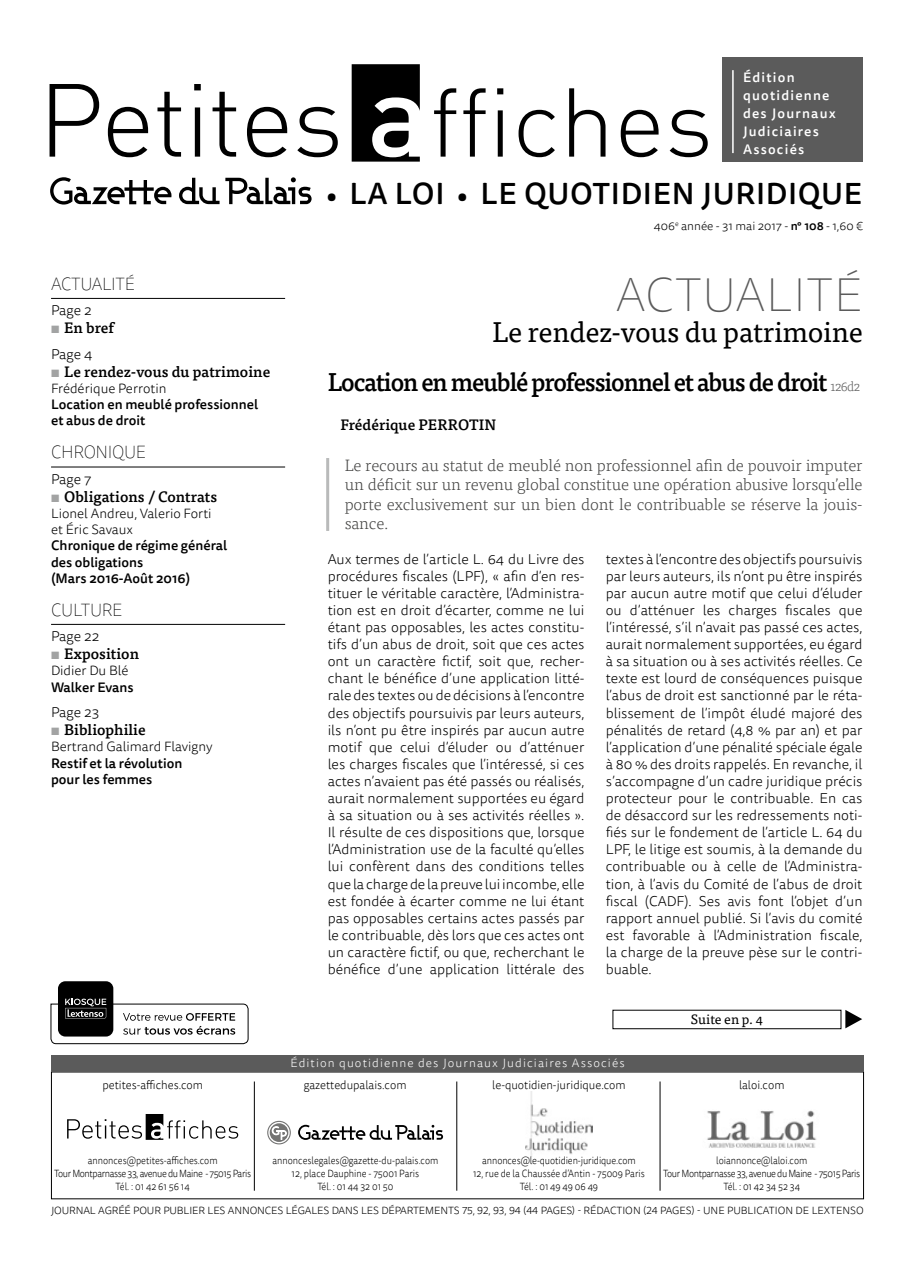
<style>
.page{position:relative;width:915px;height:1263px;background:#fff}
.page>*{position:absolute;margin:0;border:0;box-sizing:border-box;transform-origin:0 0}
.t1{font:100 48px "Tisa Sans OT";letter-spacing:.01em;color:#5b5b5b}
.t2{font:500 30px "Tisa Sans OT";letter-spacing:.02em;color:#000}
.t3{font:28.5px "Tisa OT";letter-spacing:-.01em;color:#000}
.t4{font:500 25.5px "Tisa OT";letter-spacing:-.045em;color:#000;scale:.95 1}
.t5{font:100 18px "Tisa Sans OT";letter-spacing:-.02em;color:#000;scale:.95 1}
.t6{font:300 16.5px/19.5px "Tisa OT";letter-spacing:-.01em;color:#444443;text-align:justify}
.t7{font:500 15px "Tisa OT";color:#000}
.t8{font:300 14.25px/17.1px "Tisa Sans OT";color:#000;text-align:justify}
.t9{font:500 13.5px/16.2px "Tisa Sans OT";color:#000}
.t10{font:300 13.5px/16.2px "Tisa Sans OT";color:#000}
.t11{font:500 13.5px/18px "Tisa Sans OT";letter-spacing:.09em;color:#fff}
.t12{font:13.5px "Tisa OT";color:#000}
.t13{font:300 12px "Tisa Sans OT";color:#000;scale:.95 1}
.t14{font:300 12px "Tisa Sans OT";letter-spacing:.09em;color:#fff}
.t15{font:300 12px "Tisa Sans OT";color:#000}
.t16{font:300 10.5px/12.6px "Tisa Sans OT";letter-spacing:-.04em;color:#000;text-align:center;scale:.88 1}
.t17{font:300 10.5px/12.6px "Tisa Sans OT";letter-spacing:-.01em;color:#000;text-align:center;scale:.88 1}
.t18{font:300 10.5px "Tisa Sans OT";letter-spacing:-.01em;color:#000}
.s1{font-weight:700;color:#a2a3a3}
.s2{font-size:27px}
.s3{font-weight:500}
.s4{font-weight:300;font-size:13.5px;color:#5b5b5b}
</style>
<div class="page">
<div style="left:721px;top:58px;width:140px;height:104px;background:#5b5b5b"></div>
<hr style="left:732px;top:70px;width:1px;height:83px;background:#fff">
<svg style="left:50px;top:84px;width:49px;height:73px"></svg>
<svg style="left:108px;top:107px;width:40px;height:50px"></svg>
<svg style="left:157px;top:92px;width:24px;height:65px"></svg>
<svg style="left:194px;top:84px;width:7px;height:73px"></svg>
<svg style="left:212px;top:92px;width:24px;height:65px"></svg>
<svg style="left:247px;top:107px;width:40px;height:50px"></svg>
<svg style="left:297px;top:107px;width:40px;height:50px"></svg>
<svg style="left:351px;top:64px;width:68px;height:98px"></svg>
<svg style="left:434px;top:88px;width:22px;height:69px"></svg>
<svg style="left:463px;top:88px;width:22px;height:69px"></svg>
<svg style="left:497px;top:88px;width:6px;height:69px"></svg>
<svg style="left:518px;top:110px;width:36px;height:47px"></svg>
<svg style="left:569px;top:88px;width:36px;height:69px"></svg>
<svg style="left:620px;top:110px;width:38px;height:47px"></svg>
<svg style="left:669px;top:110px;width:38px;height:47px"></svg>
<svg style="left:50px;top:177px;width:121px;height:28px"></svg>
<svg style="left:179px;top:178px;width:40px;height:26px"></svg>
<svg style="left:225px;top:177px;width:86px;height:27px"></svg>
<img style="left:525px;top:1091px;width:67px;height:65px">
<svg style="left:67px;top:1114px;width:171px;height:26px"></svg>
<img style="left:707px;top:1110px;width:110px;height:38px">
<hr style="left:659px;top:1081px;width:1px;height:110px;background:#000">
<hr style="left:456px;top:1081px;width:1px;height:110px;background:#000">
<hr style="left:254px;top:1081px;width:1px;height:110px;background:#000">
<svg style="left:269px;top:1123px;width:19px;height:19px"></svg>
<svg style="left:298px;top:1125px;width:145px;height:15px"></svg>
<svg style="left:271px;top:1126px;width:16px;height:14px"></svg>
<div style="left:267px;top:1121px;width:24px;height:23px;border:1px solid #747473;border-radius:50%"></div>
<div style="left:51px;top:1055px;width:812px;height:16px;background:#5b5b5b"></div>
<div style="left:58px;top:981px;width:55px;height:55px;background:#000;border-radius:7px"></div>
<svg style="left:50px;top:999px;width:199px;height:45px"></svg>
<div style="left:612px;top:1010px;width:229px;height:19px;border:1px solid #000"></div>
<svg style="left:845px;top:1010px;width:16px;height:18px"></svg>
<hr style="left:51px;top:298px;width:234px;height:1px;background:#000">
<hr style="left:51px;top:467px;width:234px;height:1px;background:#000">
<hr style="left:51px;top:624px;width:234px;height:1px;background:#000">
<hr style="left:326px;top:458px;width:3px;height:73px;background:#b9baba">
<p class="t5" style="left:51px;top:273px;width:63px">ACTUALITÉ</p>
<p class="t8" style="left:51px;top:303px;width:42px">Page 2</p>
<p class="t7" style="left:51px;top:319px;width:64px"><span class="s1">▪</span> En bref</p>
<p class="t8" style="left:51px;top:346px;width:43px">Page 4</p>
<p class="t7" style="left:51px;top:362px;width:221px"><span class="s1">▪</span> Le rendez-vous du patrimoine</p>
<p class="t10" style="left:51px;top:381px;width:117px">Frédérique Perrotin</p>
<p class="t9" style="left:51px;top:397px;width:209px">Location en meublé professionnel et abus de droit</p>
<p class="t5" style="left:51px;top:441px;width:101px">CHRONIQU E</p>
<p class="t8" style="left:51px;top:471px;width:42px">Page 7</p>
<p class="t7" style="left:51px;top:487px;width:167px"><span class="s1">▪</span> Obligations / Contrats</p>
<p class="t10" style="left:51px;top:506px;width:162px">Lionel Andreu, Valerio Forti et Éric Savaux</p>
<p class="t9" style="left:51px;top:538px;width:177px">Chronique de régime général des obligations<br>(Mars 2016-Août 2016)</p>
<p class="t5" style="left:51px;top:599px;width:12px">CULTU</p>
<p class="t5" style="left:102px;top:599px;width:23px">RE</p>
<p class="t8" style="left:51px;top:628px;width:50px">Page 22</p>
<p class="t7" style="left:51px;top:645px;width:89px"><span class="s1">▪</span> Exposition</p>
<p class="t10" style="left:51px;top:663px;width:79px">Didier Du Blé</p>
<p class="t9" style="left:51px;top:679px;width:84px">Walker Evans</p>
<p class="t8" style="left:51px;top:704px;width:50px">Page 23</p>
<p class="t7" style="left:51px;top:721px;width:96px"><span class="s1">▪</span> Bibliophilie</p>
<p class="t10" style="left:51px;top:739px;width:163px">Bertrand Galimard Flavigny</p>
<p class="t9" style="left:51px;top:755px;width:133px">Restif et la révolution pour les femmes</p>
<p class="t13" style="left:102px;top:1077px;width:107px">petites-affiches.com</p>
<p class="t11" style="left:742px;top:69px;width:94px">Édition quotidienne des Journaux<br>Judiciaires<br>Associés</p>
<h2 class="t2" style="left:326px;top:175px;width:537px"><span class="s2">•</span> LA LOI <span class="s2">•</span> LE QUOTIDIEN JURIDIQUE</h2>
<p class="t15" style="left:653px;top:219px;width:210px">406<sup>e</sup> année - 31 mai 2017 - <span class="s3">n° 108</span> - 1,60 €</p>
<h1 class="t1" style="left:615px;top:267px;width:248px">ACTUALITÉ</h1>
<h3 class="t3" style="left:492px;top:315px;width:371px">Le rendez-vous du patrimoine</h3>
<h3 class="t4" style="left:327px;top:366px;width:561px">Location en meublé professionnel et abus de droit <span class="s4">126d2</span></h3>
<p class="t7" style="left:340px;top:416px;width:157px">Frédérique PERROTIN</p>
<p class="t6" style="left:344px;top:456px;width:519px">Le recours au statut de meublé non professionnel afin de pouvoir imputer un déficit sur un revenu global constitue une opération abusive lorsqu’elle porte exclusivement sur un bien dont le contribuable se réserve la jouis&shy;sance.</p>
<p class="t8" style="left:327px;top:551px;width:258px">Aux termes de l’article L. 64 du Livre des procédures fiscales (LPF), « afin d’en res&shy;tituer le véritable caractère, l’Administra&shy;tion est en droit d’écarter, comme ne lui étant pas opposables, les actes constitu&shy;tifs d’un abus de droit, soit que ces actes ont un caractère fictif, soit que, recher&shy;chant le bénéfice d’une application litté&shy;rale des textes ou de décisions à l’encontre des objectifs poursuivis par leurs auteurs, ils n’ont pu être inspirés par aucun autre motif que celui d’éluder ou d’atténuer les charges fiscales que l’intéressé, si ces actes n’avaient pas été passés ou réalisés, aurait normalement supportées eu égard à sa situation ou à ses activités réelles ».<br>Il résulte de ces dispositions que, lorsque l’Administration use de la faculté qu’elles lui confèrent dans des conditions telles que la charge de la preuve lui incombe, elle est fondée à écarter comme ne lui étant pas opposables certains actes passés par le contribuable, dès lors que ces actes ont un caractère fictif, ou que, recherchant le bénéfice d’une application littérale des</p>
<p class="t8" style="left:605px;top:551px;width:258px">textes à l’encontre des objectifs poursuivis par leurs auteurs, ils n’ont pu être inspirés par aucun autre motif que celui d’éluder ou d’atténuer les charges fiscales que l’intéressé, s’il n’avait pas passé ces actes, aurait normalement supportées, eu égard à sa situation ou à ses activités réelles. Ce texte est lourd de conséquences puisque l’abus de droit est sanctionné par le réta&shy;blissement de l’impôt éludé majoré des pénalités de retard (4,8 % par an) et par l’application d’une pénalité spéciale égale à 80 % des droits rappelés. En revanche, il s’accompagne d’un cadre juridique précis protecteur pour le contribuable. En cas de désaccord sur les redressements noti&shy;fiés sur le fondement de l’article L. 64 du LPF, le litige est soumis, à la demande du contribuable ou à celle de l’Administra&shy;tion, à l’avis du Comité de l’abus de droit fiscal (CADF). Ses avis font l’objet d’un rapport annuel publié. Si l’avis du comité est favorable à l’Administration fiscale, la charge de la preuve pèse sur le contri&shy;buable.</p>
<p class="t14" style="left:290px;top:1055px;width:335px">Édition quotidienne des Journaux Judiciaires Associés</p>
<p class="t12" style="left:690px;top:1012px;width:73px">Suite en p. 4</p>
<p class="t13" style="left:303px;top:1077px;width:110px">gazettedupalais.com</p>
<p class="t13" style="left:492px;top:1077px;width:142px">le-quotidien-juridique.com</p>
<p class="t13" style="left:738px;top:1077px;width:49px">laloi.com</p>
<p class="t16" style="left:54px;top:1155px;width:225px">annonces@petites-affiches.com<br>Tour Montparnasse 33, avenue du Maine - 75015 Paris<br>Tél. : 01 42 61 56 14</p>
<p class="t17" style="left:272px;top:1155px;width:190px">annonceslegales@gazette-du-palais.com<br>12, place Dauphine - 75001 Paris<br>Tél. : 01 44 32 01 50</p>
<p class="t17" style="left:473px;top:1155px;width:197px">annonces@le-quotidien-juridique.com<br>12, rue de la Chaussée d’Antin - 75009 Paris<br>Tél. : 01 49 49 06 49</p>
<p class="t16" style="left:663px;top:1155px;width:225px">loiannonce@laloi.com<br>Tour Montparnasse 33, avenue du Maine - 75015 Paris<br>Tél. : 01 42 34 52 34</p>
<p class="t18" style="left:51px;top:1204px;width:814px">JOURNAL AGRÉÉ POUR PUBLIER LES ANNONCES LÉGALES DANS LES DÉPARTEMENTS 75, 92, 93, 94 (44 PAGES) - RÉDACTION (24 PAGES) - UNE PUBLICATION DE LEXTENSO</p>
</div>
